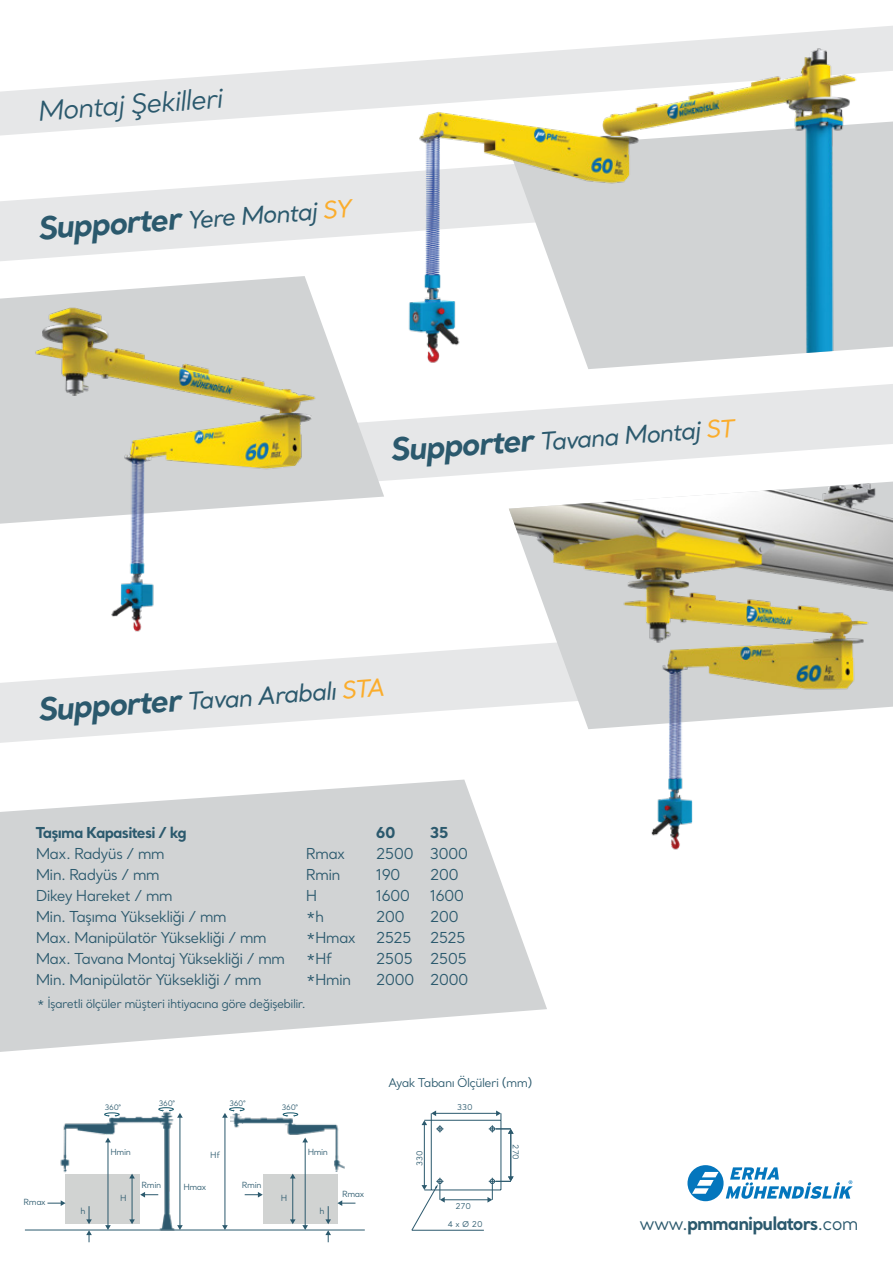
<style>
.page{position:relative;width:893px;height:1263px;background:#fff}
.page>*{position:absolute;margin:0;border:0;box-sizing:border-box;transform-origin:0 0}
.t1{font:italic 27px "Santral";color:#2b596d}
.t2{font:italic 24px "Santral";color:#2b596d}
.t3{font:700 18px "Santral";letter-spacing:-.05em;color:#2b596d}
.t4{font:15px/21px "Santral";letter-spacing:-.05em;color:#2b596d}
.t5{font:700 15px "Santral";letter-spacing:-.05em;color:#2b596d}
.t6{font:12px "Santral";letter-spacing:-.05em;color:#2b596d}
.t7{font:8.4px "Santral";letter-spacing:-.05em;color:#2b596d}
.t8{font:7.95px "Santral";color:#2b596d}
.t9{font:7.5px "Santral";letter-spacing:-.05em;color:#2b596d}
.s1{font-weight:700;font-size:31.5px}
.s2{color:#fbad2c}
.s3{font-weight:400}
</style>
<div class="page">
<svg style="left:0;top:175px;width:362px;height:86px;fill:#e6e7e8"></svg>
<svg style="left:417px;top:386px;width:476px;height:96px;fill:#e6e7e8"></svg>
<svg style="left:106px;top:276px;width:204px;height:15px"></svg>
<svg style="left:0;top:646px;width:509px;height:97px;fill:#e6e7e8"></svg>
<svg style="left:0;top:779px;width:547px;height:273px;fill:#d1d3d4"></svg>
<svg style="left:0;top:26px;width:893px;height:110px"></svg>
<img style="left:40px;top:1116px;width:163px;height:115px">
<div style="left:66px;top:1174px;width:74px;height:50px;background:#d1d3d2"></div>
<hr style="left:180px;top:1117px;width:1px;height:109px;background:#2b596d">
<svg style="left:177px;top:1225px;width:6px;height:4px"></svg>
<hr style="left:108px;top:1141px;width:1px;height:85px;background:#2b596d">
<svg style="left:105px;top:1137px;width:6px;height:5px"></svg>
<svg style="left:105px;top:1225px;width:6px;height:4px"></svg>
<hr style="left:132px;top:1178px;width:1px;height:42px;background:#2b596d">
<svg style="left:129px;top:1173px;width:6px;height:5px"></svg>
<svg style="left:129px;top:1219px;width:6px;height:5px"></svg>
<hr style="left:25px;top:1229px;width:340px;height:1px;background:#2b596d">
<svg style="left:86px;top:1230px;width:6px;height:12px"></svg>
<svg style="left:86px;top:1206px;width:6px;height:18px"></svg>
<svg style="left:140px;top:1192px;width:18px;height:5px"></svg>
<svg style="left:47px;top:1200px;width:19px;height:6px"></svg>
<img style="left:231px;top:1114px;width:114px;height:58px">
<div style="left:263px;top:1174px;width:74px;height:50px;background:#d1d3d2"></div>
<hr style="left:305px;top:1141px;width:1px;height:85px;background:#2b596d">
<svg style="left:302px;top:1137px;width:6px;height:5px"></svg>
<svg style="left:302px;top:1225px;width:6px;height:5px"></svg>
<hr style="left:292px;top:1178px;width:1px;height:42px;background:#2b596d">
<svg style="left:290px;top:1173px;width:6px;height:5px"></svg>
<svg style="left:290px;top:1219px;width:6px;height:5px"></svg>
<svg style="left:325px;top:1230px;width:6px;height:12px"></svg>
<svg style="left:245px;top:1192px;width:18px;height:5px"></svg>
<svg style="left:337px;top:1200px;width:18px;height:6px"></svg>
<svg style="left:325px;top:1206px;width:6px;height:18px"></svg>
<svg style="left:158px;top:1107px;width:25px;height:11px"></svg>
<svg style="left:283px;top:1112px;width:15px;height:5px"></svg>
<svg style="left:104px;top:1112px;width:16px;height:5px"></svg>
<hr style="left:225px;top:1117px;width:1px;height:109px;background:#2b596d">
<svg style="left:222px;top:1107px;width:23px;height:11px"></svg>
<svg style="left:222px;top:1225px;width:6px;height:5px"></svg>
<svg style="left:687px;top:1165px;width:166px;height:36px"></svg>
<hr style="left:431px;top:1120px;width:70px;height:1px;background:#2b596d">
<hr style="left:501px;top:1120px;width:1px;height:70px;background:#2b596d">
<hr style="left:431px;top:1189px;width:70px;height:1px;background:#2b596d">
<hr style="left:431px;top:1120px;width:1px;height:70px;background:#2b596d">
<hr style="left:424px;top:1124px;width:1px;height:62px;background:#2b596d">
<hr style="left:435px;top:1113px;width:62px;height:1px;background:#2b596d">
<svg style="left:422px;top:1110px;width:21px;height:22px"></svg>
<hr style="left:510px;top:1133px;width:1px;height:44px;background:#2b596d">
<svg style="left:489px;top:1110px;width:25px;height:24px"></svg>
<hr style="left:444px;top:1199px;width:44px;height:1px;background:#2b596d">
<svg style="left:487px;top:1176px;width:27px;height:26px"></svg>
<svg style="left:411px;top:1178px;width:34px;height:53px"></svg>
<hr style="left:412px;top:1230px;width:72px;height:1px;background:#2b596d">
<img style="left:0;top:291px;width:417px;height:378px">
<img style="left:362px;top:27px;width:531px;height:359px">
<img style="left:509px;top:482px;width:384px;height:376px">
<h1 class="t1" style="left:35px;top:93px;width:188px;rotate:-4deg">Montaj Şekilleri</h1>
<h2 class="t2" style="left:36px;top:215px;width:316px;rotate:-4deg"><span class="s1">Supporter</span> Yere Montaj <span class="s2">SY</span></h2>
<h2 class="t2" style="left:388px;top:437px;width:347px;rotate:-4deg"><span class="s1">Supporter</span> Tavana Montaj <span class="s2">ST</span></h2>
<h2 class="t2" style="left:36px;top:696px;width:350px;rotate:-4deg"><span class="s1">Supporter</span> Tavan Arabalı <span class="s2">STA</span></h2>
<p class="t5" style="left:36px;top:822px;width:153px">Taşıma Kapasitesi / kg</p>
<p class="t4" style="left:36px;top:842px;width:131px">Max. Radyüs / mm</p>
<p class="t4" style="left:306px;top:842px;width:41px">Rmax</p>
<p class="t4" style="left:36px;top:863px;width:126px">Min. Radyüs / mm</p>
<p class="t4" style="left:306px;top:863px;width:36px">Rmin</p>
<p class="t4" style="left:36px;top:884px;width:139px">Dikey Hareket / mm</p>
<p class="t4" style="left:306px;top:884px;width:13px">H</p>
<p class="t4" style="left:36px;top:905px;width:193px">Min. Taşıma Yüksekliği / mm</p>
<p class="t4" style="left:306px;top:905px;width:20px">*h</p>
<p class="t4" style="left:36px;top:926px;width:233px">Max. Manipülatör Yüksekliği / mm</p>
<p class="t4" style="left:306px;top:926px;width:52px">*Hmax</p>
<p class="t4" style="left:36px;top:947px;width:251px">Max. Tavana Montaj Yüksekliği / mm</p>
<p class="t4" style="left:306px;top:947px;width:28px">*Hf</p>
<p class="t4" style="left:36px;top:968px;width:228px">Min. Manipülatör Yüksekliği / mm</p>
<p class="t4" style="left:306px;top:968px;width:47px">*Hmin</p>
<p class="t6" style="left:37px;top:996px;width:270px">* İşaretli ölçüler müşteri ihtiyacına göre değişebilir.</p>
<p class="t5" style="left:376px;top:822px;width:21px">60</p>
<p class="t5" style="left:430px;top:822px;width:20px">35</p>
<p class="t4" style="left:376px;top:842px;width:94px">2500 3000<br>190</p>
<p class="t4" style="left:430px;top:863px;width:31px">200</p>
<p class="t4" style="left:376px;top:884px;width:36px">1600</p>
<p class="t4" style="left:430px;top:884px;width:36px">1600</p>
<p class="t4" style="left:376px;top:905px;width:31px">200</p>
<p class="t4" style="left:376px;top:905px;width:94px;text-indent:54px">200<br>2525 2525<br>2505 2505<br>2000 2000</p>
<p class="t7" style="left:24px;top:1196px;width:24px">Rmax</p>
<p class="t7" style="left:80px;top:1206px;width:7px">h</p>
<p class="t9" style="left:105px;top:1102px;width:18px">360°</p>
<p class="t9" style="left:159px;top:1098px;width:18px">360°</p>
<p class="t9" style="left:229px;top:1098px;width:18px">360°</p>
<p class="t7" style="left:111px;top:1147px;width:22px">Hmin</p>
<p class="t7" style="left:120px;top:1192px;width:8px">H</p>
<p class="t7" style="left:142px;top:1179px;width:21px">Rmin</p>
<p class="t7" style="left:210px;top:1150px;width:11px">Hf</p>
<p class="t7" style="left:183px;top:1181px;width:24px">Hmax</p>
<p class="t7" style="left:242px;top:1179px;width:21px">Rmin</p>
<p class="t9" style="left:282px;top:1102px;width:18px">360°</p>
<p class="t7" style="left:308px;top:1147px;width:22px">Hmin</p>
<p class="t7" style="left:281px;top:1192px;width:8px">H</p>
<p class="t7" style="left:320px;top:1206px;width:7px">h</p>
<p class="t7" style="left:342px;top:1189px;width:24px">Rmax</p>
<p class="t6" style="left:388px;top:1075px;width:146px">Ayak Tabanı Ölçüleri (mm)</p>
<p class="t8" style="left:414px;top:1166px;width:17px;rotate:-90deg">330</p>
<p class="t8" style="left:457px;top:1102px;width:17px">330</p>
<p class="t8" style="left:456px;top:1200px;width:17px">270</p>
<p class="t8" style="left:448px;top:1219px;width:36px">4 x Ø 20</p>
<p class="t8" style="left:521px;top:1144px;width:17px;rotate:90deg">270</p>
<p class="t3" style="left:640px;top:1211px;width:220px"><span class="s3">www.</span>pmmanipulators<span class="s3">.com</span></p>
</div>
